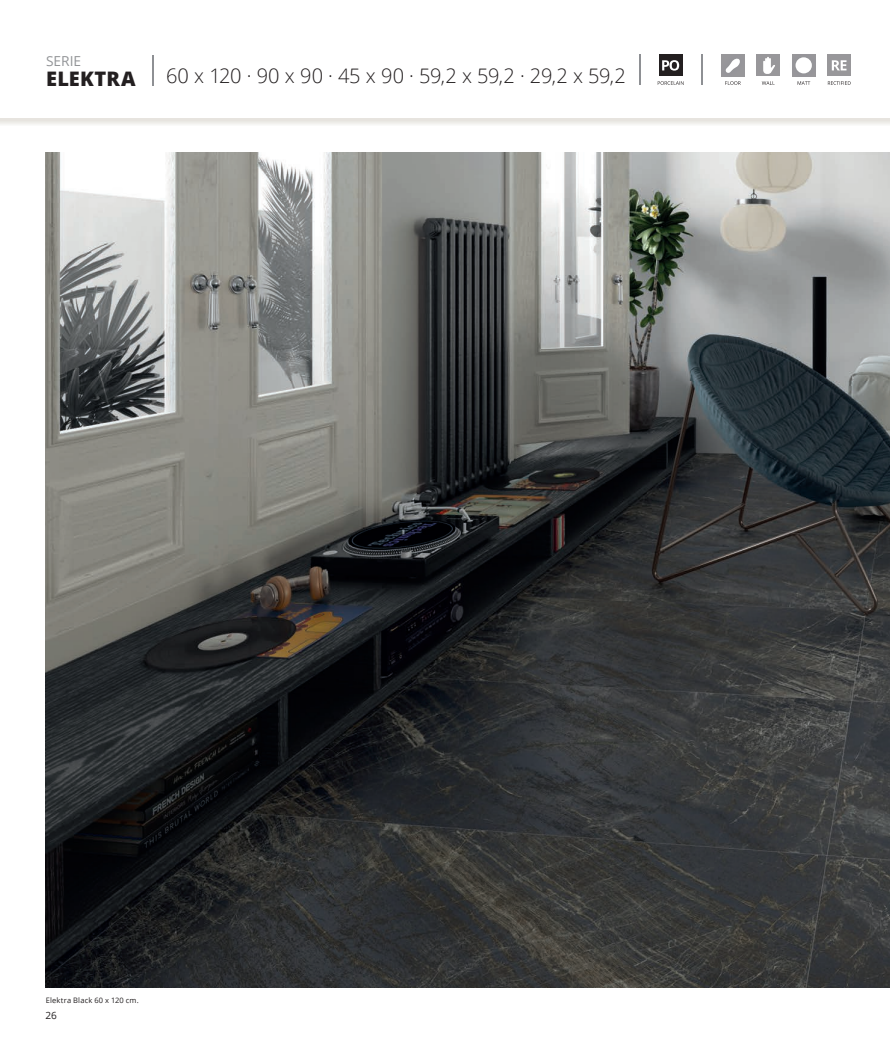
<style>
.page{position:relative;width:890px;height:1049px;background:#fff}
.page>*{position:absolute;margin:0;border:0;box-sizing:border-box;transform-origin:0 0}
.t1{font:300 20px "Open Sans";letter-spacing:-.02em;color:#231f20}
.t2{font:800 20px "Open Sans";letter-spacing:.015em;color:#231f20}
.t3{font:13.75px "Open Sans";color:#939598}
.t4{font:10px "Open Sans";color:#231f20}
.t5{font:7.5px "Open Sans";letter-spacing:.025em;color:#231f20}
</style>
<div class="page">
<svg style="left:0;top:119px;width:889px;height:6px"></svg>
<img style="left:46px;top:152px;width:843px;height:835px">
<svg style="left:725px;top:58px;width:15px;height:15px"></svg>
<svg style="left:725px;top:81px;width:15px;height:4px"></svg>
<div style="left:659px;top:54px;width:23px;height:22px;background:#231f20"></div>
<svg style="left:662px;top:60px;width:17px;height:11px"></svg>
<svg style="left:657px;top:81px;width:26px;height:4px"></svg>
<div style="left:756px;top:54px;width:23px;height:22px;background:#98979a"></div>
<svg style="left:763px;top:57px;width:12px;height:17px"></svg>
<svg style="left:761px;top:81px;width:13px;height:4px"></svg>
<img style="left:792px;top:54px;width:23px;height:22px">
<div style="left:795px;top:57px;width:16px;height:16px;background:#fff;border-radius:50%"></div>
<svg style="left:797px;top:81px;width:13px;height:4px"></svg>
<hr style="left:701px;top:54px;width:1px;height:31px;background:#8e9094">
<hr style="left:639px;top:54px;width:1px;height:31px;background:#8e9094">
<hr style="left:152px;top:55px;width:1px;height:30px;background:#8e9094">
<div style="left:827px;top:54px;width:23px;height:22px;background:#98979a"></div>
<svg style="left:831px;top:60px;width:15px;height:10px"></svg>
<svg style="left:827px;top:81px;width:23px;height:4px"></svg>
<p class="t3" style="left:46px;top:51px;width:37px">SERIE</p>
<p class="t2" style="left:46px;top:63px;width:91px">ELEKTRA</p>
<p class="t1" style="left:166px;top:62px;width:461px">60 x 120 · 90 x 90 · 45 x 90 · 59,2 x 59,2 · 29,2 x 59,2</p>
<p class="t5" style="left:46px;top:995px;width:95px">Elektra Black 60 x 120 cm.</p>
<p class="t4" style="left:46px;top:1009px;width:13px">26</p>
</div>
